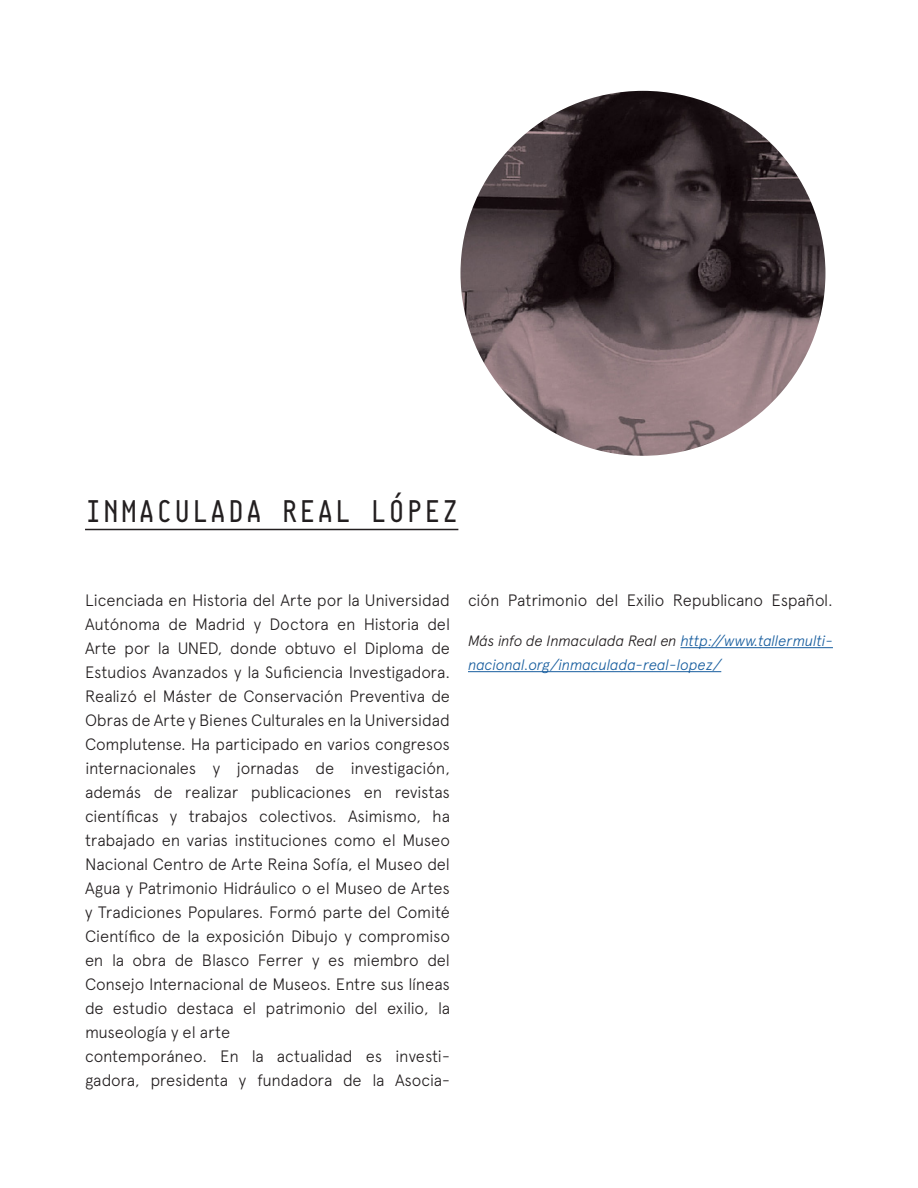
<style>
.page{position:relative;width:918px;height:1188px;background:#fff}
.page>*{position:absolute;margin:0;border:0;box-sizing:border-box;transform-origin:0 0}
.subtítulos{font:30px "Pragma";letter-spacing:.05em;color:#231f20}
.t1{font:300 16.5px/24px "Apercu";letter-spacing:-.015em;color:#231f20;text-align:justify}
.t2{font:italic 300 15px/24px "Apercu";letter-spacing:-.02em;color:#175d9e}
.s1{color:#231f20}
</style>
<div class="page">
<hr style="left:85px;top:529px;width:373px;height:1px;background:#231f20">
<hr style="left:680px;top:647px;width:153px;height:1px;background:#175d9e">
<hr style="left:468px;top:671px;width:253px;height:1px;background:#175d9e">
<img style="left:460px;top:91px;width:365px;height:365px;border-radius:182px">
<p class="subtítulos" style="left:85px;top:491px;width:375px">INMACULADA REAL LÓPEZ</p>
<p class="t1" style="left:85px;top:588px;width:367px">Licenciada en Historia del Arte por la Universidad Autónoma de Madrid y Doctora en Historia del Arte por la UNED, donde obtuvo el Diploma de Estudios Avanzados y la Suficiencia Investigadora.<br>Realizó el Máster de Conservación Preventiva de Obras de Arte y Bienes Culturales en la Universidad Complutense. Ha participado en varios congresos internacionales y jornadas de investigación, además de realizar publicaciones en revistas científicas y trabajos colectivos. Asimismo, ha trabajado en varias instituciones como el Museo Nacional Centro de Arte Reina Sofía, el Museo del Agua y Patrimonio Hidráulico o el Museo de Artes y Tradiciones Populares. Formó parte del Comité Científico de la exposición Dibujo y compromiso en la obra de Blasco Ferrer y es miembro del Consejo Internacional de Museos. Entre sus líneas de estudio destaca el patrimonio del exilio, la museología y el arte</p>
<p class="t1" style="left:85px;top:1044px;width:366px">contemporáneo. En la actualidad es investi&shy;gadora, presidenta y fundadora de la Asocia-</p>
<p class="t1" style="left:468px;top:588px;width:366px">ción Patrimonio del Exilio Republicano Español.</p>
<p class="t2" style="left:468px;top:629px;width:366px"><span class="s1">Más info de Inmaculada Real en</span> http://www.tallermulti&shy;nacional.org/inmaculada-real-lopez/</p>
</div>
